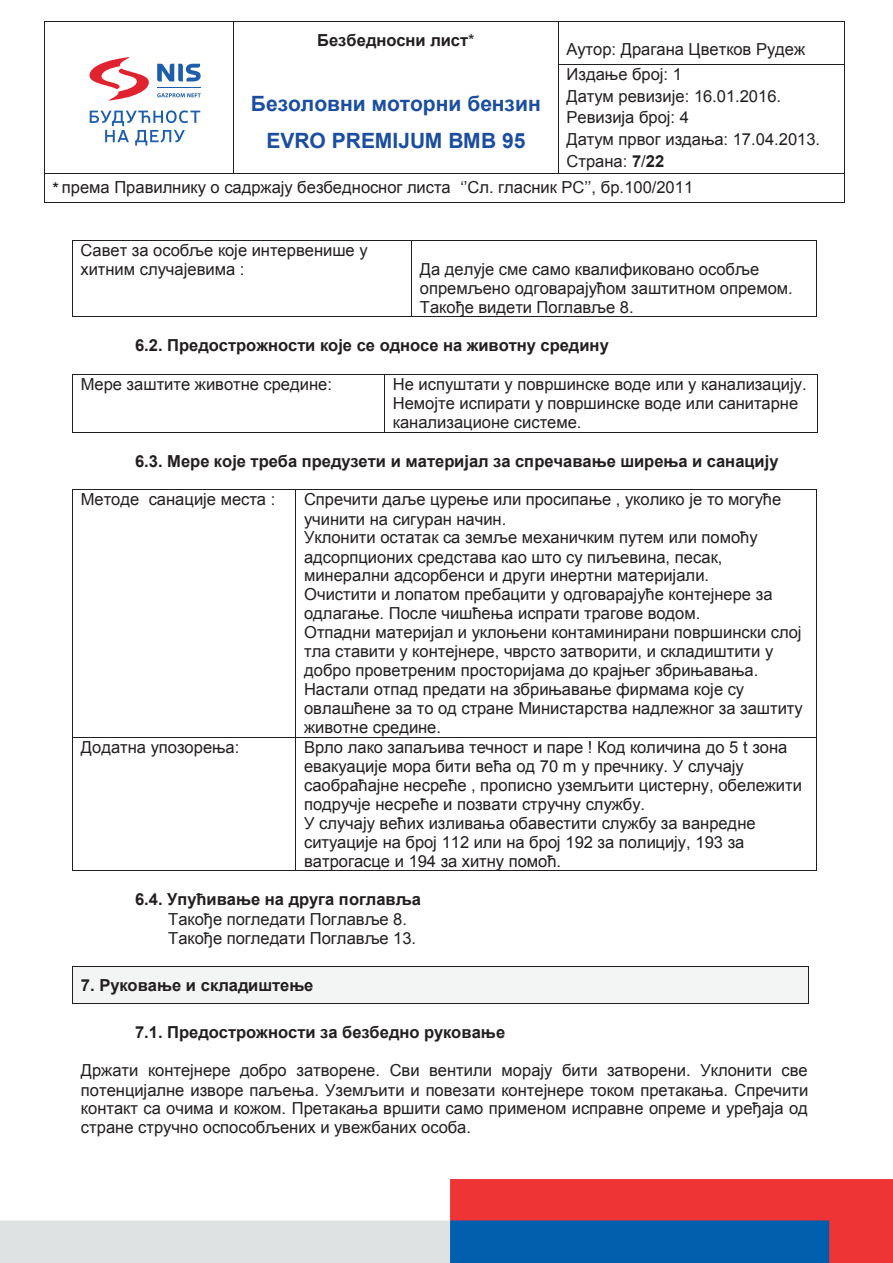
<style>
.page{position:relative;width:893px;height:1263px;background:#fff}
.page>*{position:absolute;margin:0;border:0;box-sizing:border-box;transform-origin:0 0}
.t1{font:700 21px "Arial";color:#1b4da0}
.t2{font:700 21px "Arial";color:#1b4da0}
.t3{font:16.5px/19px "Arial";color:#231f20}
.t4{font:700 16.5px "Arial";color:#231f20}
.s1{font-style:inherit}
.s2{font-weight:400}
.s3{font-weight:700}
.s4{font-weight:700;font-size:15px}
</style>
<div class="page">
<div style="left:450px;top:1179px;width:443px;height:84px;background:#ee3435"></div>
<div style="left:0;top:1220px;width:451px;height:43px;background:#dfe2e3"></div>
<div style="left:450px;top:1220px;width:379px;height:43px;background:#015fae"></div>
<hr style="left:45px;top:21px;width:188px;height:1px;background:#231f20">
<hr style="left:234px;top:21px;width:324px;height:1px;background:#231f20">
<hr style="left:559px;top:21px;width:285px;height:1px;background:#231f20">
<hr style="left:44px;top:22px;width:1px;height:42px;background:#231f20">
<hr style="left:233px;top:22px;width:1px;height:42px;background:#231f20">
<hr style="left:558px;top:22px;width:1px;height:42px;background:#231f20">
<hr style="left:844px;top:22px;width:1px;height:42px;background:#231f20">
<hr style="left:559px;top:64px;width:285px;height:1px;background:#231f20">
<hr style="left:44px;top:65px;width:1px;height:109px;background:#231f20">
<hr style="left:233px;top:65px;width:1px;height:109px;background:#231f20">
<hr style="left:558px;top:65px;width:1px;height:109px;background:#231f20">
<hr style="left:844px;top:65px;width:1px;height:109px;background:#231f20">
<hr style="left:45px;top:174px;width:188px;height:1px;background:#231f20">
<hr style="left:234px;top:174px;width:324px;height:1px;background:#231f20">
<hr style="left:559px;top:174px;width:285px;height:1px;background:#231f20">
<svg style="left:44px;top:174px;width:1px;height:29px"></svg>
<hr style="left:45px;top:202px;width:799px;height:1px;background:#231f20">
<svg style="left:844px;top:174px;width:1px;height:29px"></svg>
<hr style="left:73px;top:240px;width:339px;height:1px;background:#231f20">
<hr style="left:412px;top:240px;width:404px;height:1px;background:#231f20">
<hr style="left:72px;top:240px;width:1px;height:76px;background:#231f20">
<hr style="left:73px;top:316px;width:339px;height:1px;background:#231f20">
<hr style="left:412px;top:240px;width:1px;height:76px;background:#231f20">
<hr style="left:412px;top:316px;width:404px;height:1px;background:#231f20">
<hr style="left:816px;top:240px;width:1px;height:76px;background:#231f20">
<hr style="left:73px;top:374px;width:312px;height:1px;background:#231f20">
<hr style="left:385px;top:374px;width:432px;height:1px;background:#231f20">
<hr style="left:73px;top:375px;width:1px;height:57px;background:#231f20">
<hr style="left:73px;top:432px;width:312px;height:1px;background:#231f20">
<hr style="left:385px;top:375px;width:1px;height:57px;background:#231f20">
<hr style="left:385px;top:432px;width:432px;height:1px;background:#231f20">
<hr style="left:817px;top:375px;width:1px;height:57px;background:#231f20">
<hr style="left:73px;top:489px;width:223px;height:1px;background:#231f20">
<hr style="left:296px;top:489px;width:520px;height:1px;background:#231f20">
<hr style="left:73px;top:490px;width:1px;height:247px;background:#231f20">
<hr style="left:296px;top:490px;width:1px;height:247px;background:#231f20">
<hr style="left:816px;top:490px;width:1px;height:247px;background:#231f20">
<hr style="left:73px;top:737px;width:223px;height:1px;background:#231f20">
<hr style="left:296px;top:737px;width:520px;height:1px;background:#231f20">
<hr style="left:73px;top:738px;width:1px;height:133px;background:#231f20">
<hr style="left:73px;top:871px;width:223px;height:1px;background:#231f20">
<hr style="left:296px;top:738px;width:1px;height:133px;background:#231f20">
<hr style="left:296px;top:871px;width:520px;height:1px;background:#231f20">
<hr style="left:816px;top:738px;width:1px;height:133px;background:#231f20">
<div style="left:73px;top:967px;width:735px;height:9px;background:#f3f4f4"></div>
<div style="left:73px;top:976px;width:8px;height:19px;background:#f3f4f4"></div>
<div style="left:800px;top:976px;width:8px;height:19px;background:#f3f4f4"></div>
<div style="left:73px;top:995px;width:735px;height:8px;background:#f3f4f4"></div>
<div style="left:81px;top:976px;width:719px;height:19px;background:#f3f4f4"></div>
<hr style="left:73px;top:966px;width:735px;height:1px;background:#231f20">
<hr style="left:73px;top:967px;width:1px;height:36px;background:#231f20">
<hr style="left:73px;top:1003px;width:735px;height:1px;background:#231f20">
<hr style="left:808px;top:967px;width:1px;height:36px;background:#231f20">
<svg style="left:90px;top:110px;width:110px;height:36px"></svg>
<svg style="left:90px;top:57px;width:59px;height:44px"></svg>
<hr style="left:157px;top:87px;width:44px;height:1px;background:#1c5eac">
<svg style="left:157px;top:64px;width:44px;height:17px"></svg>
<svg style="left:157px;top:93px;width:44px;height:4px"></svg>
<p class="t4" style="left:317px;top:29px;width:159px">Б<span class="s1">e</span>зб<span class="s1">e</span>дн<span class="s1">o</span>сни лист<span class="s2">*</span></p>
<p class="t3" style="left:567px;top:40px;width:240px">Аутор: Драгана Цветков Рудеж</p>
<p class="t3" style="left:567px;top:63px;width:255px;line-height:21.8px">Издање број: 1<br>Датум ревизије<span class="s1">: 16.01.2016.<br></span>Ревизија број: <span class="s1">4<br></span>Датум првог издања: <span class="s1">17.04.2013.<br></span>Страна<span class="s1">:</span> <span class="s3">7</span><span class="s1">/</span><span class="s3">22</span></p>
<p class="t3" style="left:53px;top:177px;width:642px"><span class="s4">*</span> према Правилнику о садржају безбедносног листа ‘’Сл. гласник РС’’, бр.<span class="s1">100/2011</span></p>
<p class="t1" style="left:251px;top:89px;width:291px">Безоловни моторни бензин</p>
<p class="t2" style="left:266px;top:126px;width:261px">EVRO PREMIJUM BMB 95</p>
<p class="t3" style="left:81px;top:241px;width:289px">Савет за особље које интервенише у хитним случајевима <span class="s1">:</span></p>
<p class="t3" style="left:420px;top:260px;width:374px">Да делује сме само квалификовано особље опремљено одговарајућом заштитном опремом.<br>Такође видети Поглавље 8.</p>
<p class="t4" style="left:135px;top:334px;width:476px"><span class="s1">6.2.</span> Предострожности које се односе на животну средину</p>
<p class="t3" style="left:81px;top:375px;width:252px">Мере заштите животне средине:</p>
<p class="t3" style="left:393px;top:375px;width:415px">Не испуштати у површинске воде или у канализацију.<br>Немојте испирати у површинске воде или санитарне канализационе системе.</p>
<p class="t4" style="left:135px;top:450px;width:645px"><span class="s1">6.3.</span> Мере које треба предузети и материјал за спречавање ширења и санацију</p>
<p class="t3" style="left:81px;top:490px;width:196px">Методе санације места <span class="s1">:</span></p>
<p class="t3" style="left:304px;top:490px;width:500px">Спречити даље цурење или просипање , уколико је то могуће учинити на сигуран начин.<br>Уклонити остатак са земље механичким путем или помоћу адсорпционих средстава као што су пиљевина, песак, минерални адсорбенси и други инертни материјали<span class="s1">.<br></span>Очистити и лопатом пребацити у одговарајуће контејнере за одлагање. После чишћења испрати трагове водом.<br>Отпадни материјал и уклоњени контаминирани површински слој тла ставити у контејнере, чврсто затворити, и складиштити у добро проветреним просторијама до крајњег збрињавања.<br>Настали отпад предати на збрињавање фирмама које су овлашћене за то од стране Министарства надлежног за заштиту животне средине.</p>
<p class="t3" style="left:81px;top:738px;width:160px">Додатна упозорења:</p>
<p class="t3" style="left:304px;top:738px;width:499px">Врло лако запаљива течност и паре ! Код количина до 5 <span class="s1">t</span> зона евакуације мора бити већа од 70 <span class="s1">m</span> у пречнику. У случају саобраћајне несреће , прописно уземљити цистерну, обележити подручје несреће и позвати стручну службу.<br>У случају већих изливања обавестити службу за ванредне ситуације на број 112 или на број <span class="s1">1</span>92 за полицију, <span class="s1">1</span>93 за ватрогасце и <span class="s1">1</span>94 за хитну помоћ.</p>
<p class="t3" style="left:168px;top:890px;width:254px;text-indent:-33px"><span class="s3">6.4.</span> <span class="s3">Упућивање на друга поглавља<br></span>Такође погледати Поглавље 8.<br>Такође погледати Поглавље 13.</p>
<p class="t4" style="left:81px;top:974px;width:234px"><span class="s1">7.</span> Рук<span class="s1">o</span>в<span class="s1">a</span>њ<span class="s1">e</span> и скл<span class="s1">a</span>дишт<span class="s1">e</span>њ<span class="s1">e</span></p>
<p class="t4" style="left:135px;top:1021px;width:372px"><span class="s1">7.1.</span> Пр<span class="s1">e</span>д<span class="s1">o</span>стр<span class="s1">o</span>жн<span class="s1">o</span>сти з<span class="s1">a</span> б<span class="s1">e</span>зб<span class="s1">e</span>дн<span class="s1">o</span> рук<span class="s1">o</span>в<span class="s1">a</span>њ<span class="s1">e</span></p>
<p class="t3" style="left:81px;top:1061px;width:729px;text-align:justify">Држати контејнере добро затворене. Сви вентили морају бити затворени. Уклонити све потенцијалне изворе паљења. Уземљити и повезати контејнере током претакања. Спречити контакт са очима и кожом. Претакања вршити само применом исправне опреме и уређаја од стране стручно оспособљених и увежбаних особа.</p>
</div>
